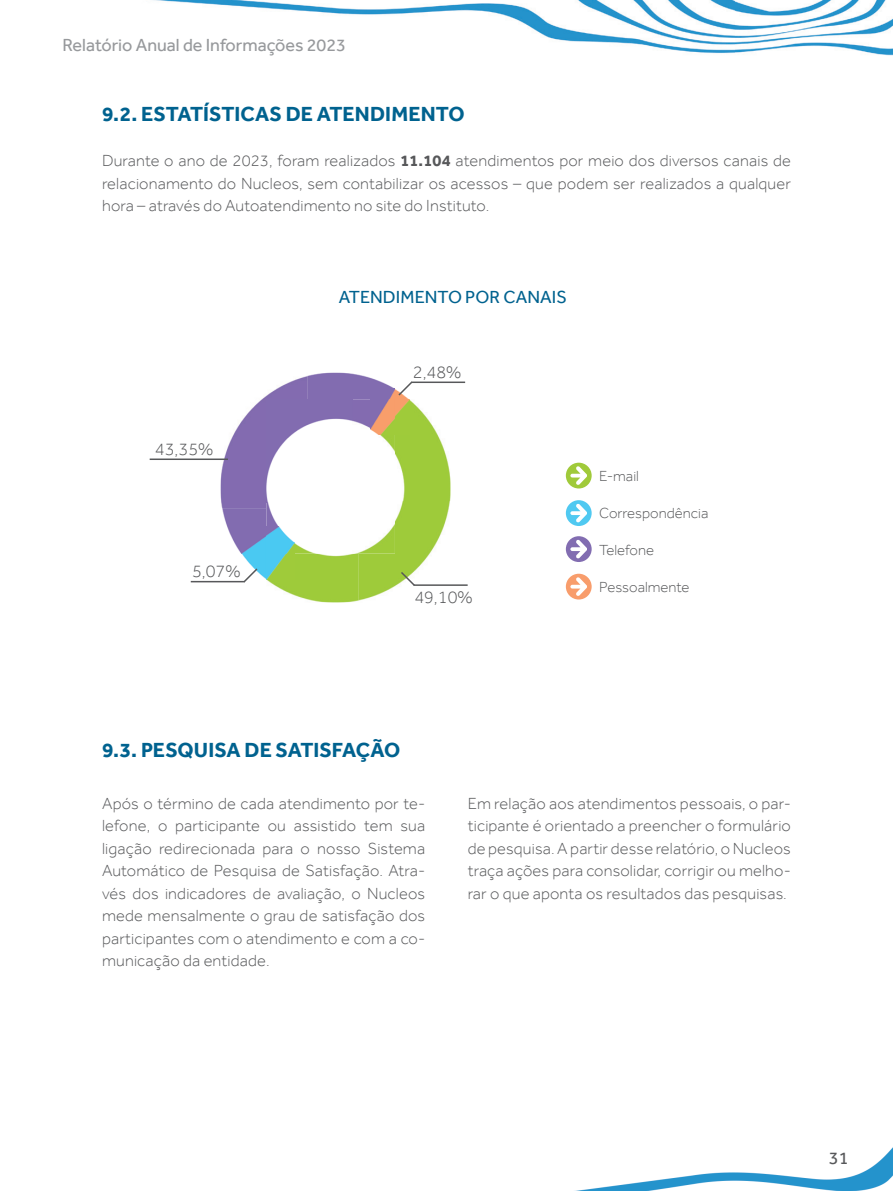
<style>
.page{position:relative;width:893px;height:1191px;background:#fff}
.page>*{position:absolute;margin:0;border:0;box-sizing:border-box;transform-origin:0 0}
.t1{font:700 21px "Effra";letter-spacing:.005em;color:#00628f}
.t2{font:18px "Effra";color:#97999c}
.t3{font:300 18px "Effra";color:#57585a}
.t4{font:18px "Effra";letter-spacing:.005em;color:#00628f}
.t5{font:18px "Effra";color:#57585a}
.t6{font:300 16.5px/22.5px "Effra";letter-spacing:.01em;color:#57585a;text-align:justify}
.t7{font:300 15px "Effra";color:#57585a}
.s1{font-weight:700}
</style>
<div class="page">
<img style="left:153px;top:0;width:582px;height:53px">
<img style="left:735px;top:0;width:158px;height:56px">
<img style="left:575px;top:1147px;width:318px;height:44px">
<img style="left:395px;top:399px;width:55px;height:102px">
<img style="left:359px;top:501px;width:91px;height:100px">
<img style="left:266px;top:553px;width:93px;height:49px">
<img style="left:241px;top:553px;width:53px;height:26px">
<img style="left:220px;top:375px;width:88px;height:133px">
<img style="left:308px;top:372px;width:87px;height:27px">
<img style="left:222px;top:508px;width:44px;height:45px">
<img style="left:266px;top:399px;width:129px;height:154px">
<img style="left:371px;top:389px;width:38px;height:46px">
<hr style="left:414px;top:584px;width:54px;height:2px;background:#57585a">
<svg style="left:399px;top:570px;width:17px;height:17px"></svg>
<hr style="left:191px;top:581px;width:54px;height:1px;background:#57585a">
<svg style="left:242px;top:567px;width:17px;height:16px"></svg>
<hr style="left:411px;top:381px;width:54px;height:2px;background:#57585a">
<svg style="left:397px;top:381px;width:23px;height:18px"></svg>
<hr style="left:150px;top:458px;width:78px;height:2px;background:#57585a">
<div style="left:566px;top:574px;width:26px;height:25px;background:#f89d6c;border-radius:50%"></div>
<svg style="left:570px;top:577px;width:17px;height:19px"></svg>
<svg style="left:566px;top:536px;width:26px;height:26px"></svg>
<svg style="left:570px;top:539px;width:17px;height:19px"></svg>
<svg style="left:566px;top:500px;width:26px;height:26px"></svg>
<svg style="left:570px;top:503px;width:17px;height:19px"></svg>
<div style="left:566px;top:463px;width:26px;height:25px;background:#a0ca3a;border-radius:50%"></div>
<svg style="left:570px;top:466px;width:17px;height:19px"></svg>
<p class="t2" style="left:63px;top:34px;width:285px">Relatório Anual de Informações 2023</p>
<p class="t1" style="left:102px;top:101px;width:364px">9.2. ESTATÍSTICAS DE ATENDIMENTO</p>
<p class="t6" style="left:102px;top:149px;width:690px">Durante o ano de 2023, foram realizados <span class="s1">11.104</span> atendimentos por meio dos diversos canais de relacionamento do Nucleos, sem contabilizar os acessos – que podem ser realizados a qualquer hora – através do Autoatendimento no site do Instituto.</p>
<p class="t4" style="left:339px;top:286px;width:230px">ATENDIMENTO POR CANAIS</p>
<p class="t3" style="left:155px;top:438px;width:60px">43,35%</p>
<p class="t3" style="left:192px;top:560px;width:50px">5,07%</p>
<p class="t3" style="left:413px;top:361px;width:50px">2,48%</p>
<p class="t3" style="left:414px;top:586px;width:60px">49,10%</p>
<p class="t1" style="left:102px;top:737px;width:300px">9.3. PESQUISA DE SATISFAÇÃO</p>
<p class="t7" style="left:599px;top:466px;width:41px">E-mail</p>
<p class="t7" style="left:599px;top:503px;width:111px">Correspondência</p>
<p class="t7" style="left:599px;top:541px;width:56px">Telefone</p>
<p class="t7" style="left:599px;top:578px;width:92px">Pessoalmente</p>
<p class="t6" style="left:102px;top:792px;width:325px">Após o término de cada atendimento por te&shy;lefone, o participante ou assistido tem sua ligação redirecionada para o nosso Sistema Automático de Pesquisa de Satisfação. Atra&shy;vés dos indicadores de avaliação, o Nucleos mede mensalmente o grau de satisfação dos participantes com o atendimento e com a co&shy;municação da entidade.</p>
<p class="t6" style="left:468px;top:792px;width:325px">Em relação aos atendimentos pessoais, o par&shy;ticipante é orientado a preencher o formulário de pesquisa. A partir desse relatório, o Nucleos traça ações para consolidar, corrigir ou melho&shy;rar o que aponta os resultados das pesquisas.</p>
<p class="t5" style="left:829px;top:1147px;width:21px">31</p>
</div>
